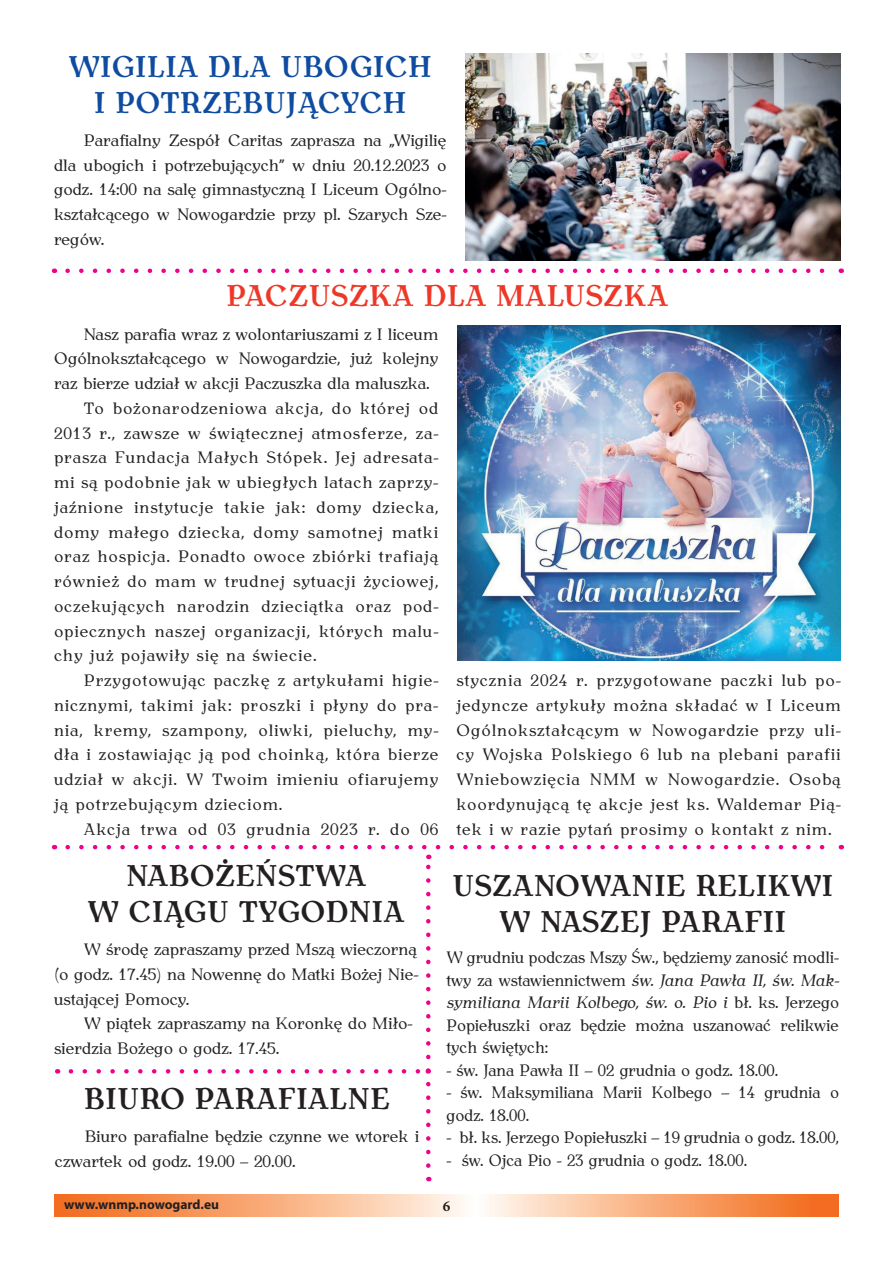
<style>
.page{position:relative;width:893px;height:1263px;background:#fff}
.page>*{position:absolute;margin:0;border:0;box-sizing:border-box;transform-origin:0 0}
.t1{font:700 30px/36px "Antykwa Torunska";color:#231f20;text-align:center;scale:.95 1}
.t2{font:700 30px/36px "Antykwa Torunska";color:#0f4ca0;text-align:center;scale:.95 1}
.t3{font:700 30px "Antykwa Torunska";color:#ee3827;scale:.95 1}
.t4{font:16.5px/24.8px "Antykwa Torunska";letter-spacing:.055em;color:#231f20;text-align:justify}
.t5{font:16.5px/24.8px "Antykwa Torunska";color:#231f20}
.t6{font:16.5px/22.5px "Antykwa Torunska";letter-spacing:.055em;color:#231f20;text-align:justify;scale:.96 1}
.t7{font:16.5px/22.5px "Antykwa Torunska";color:#231f20;scale:.96 1}
.t8{font:700 15px "Minion Pro";color:#231f20}
.t9{font:700 13.5px "Myriad Pro";color:#231f20}
.s1{font-style:italic}
</style>
<div class="page">
<svg style="left:54px;top:1195px;width:785px;height:21px;background:#f8ae7f"></svg>
<img style="left:466px;top:53px;width:375px;height:207px">
<img style="left:457px;top:325px;width:384px;height:336px">
<svg style="left:68px;top:269px;width:757px;height:4px"></svg>
<svg style="left:68px;top:845px;width:757px;height:4px"></svg>
<svg style="left:71px;top:855px;width:360px;height:311px"></svg>
<h1 class="t2" style="left:68px;top:46px;width:384px">WIGILIA DLA UBOGICH<br>I POTRZEBUJĄCYCH</h1>
<p class="t4" style="left:54px;top:126px;width:394px;text-indent:30px">Parafialny Zespół Caritas zaprasza na „Wigilię dla ubogich i potrzebujących” w dniu 20.12.2023 o godz. 14:00 na salę gimnastyczną I Liceum Ogólno&shy;kształcącego w Nowogardzie przy pl. Szarych Sze&shy;regów.</p>
<h1 class="t3" style="left:226px;top:274px;width:467px">PACZUSZKA DLA MALUSZKA</h1>
<p class="t5" style="left:84px;top:320px;width:356px">Nasz parafia wraz z wolontariuszami z I liceum</p>
<p class="t5" style="left:54px;top:345px;width:386px">Ogólnokształcącego w Nowogardzie, już kolejny</p>
<p class="t5" style="left:54px;top:370px;width:377px">raz bierze udział w akcji Paczuszka dla maluszka.</p>
<p class="t4" style="left:84px;top:395px;width:356px">To bożonarodzeniowa akcja, do której od</p>
<p class="t4" style="left:54px;top:419px;width:386px">2013 r., zawsze w świątecznej atmosferze, za-</p>
<p class="t4" style="left:54px;top:444px;width:386px">prasza Fundacja Małych Stópek. Jej adresata-</p>
<p class="t4" style="left:54px;top:469px;width:386px">mi są podobnie jak w ubiegłych latach zaprzy-</p>
<p class="t4" style="left:54px;top:494px;width:386px">jaźnione instytucje takie jak: domy dziecka,</p>
<p class="t4" style="left:54px;top:518px;width:386px">domy małego dziecka, domy samotnej matki</p>
<p class="t4" style="left:54px;top:543px;width:386px">oraz hospicja. Ponadto owoce zbiórki trafiają</p>
<p class="t4" style="left:54px;top:568px;width:386px">również do mam w trudnej sytuacji życiowej,</p>
<p class="t4" style="left:54px;top:593px;width:386px">oczekujących narodzin dzieciątka oraz pod-</p>
<p class="t4" style="left:54px;top:617px;width:386px">opiecznych naszej organizacji, których malu-</p>
<p class="t4" style="left:54px;top:642px;width:264px">chy już pojawiły się na świecie.</p>
<p class="t4" style="left:84px;top:667px;width:356px">Przygotowując paczkę z artykułami higie-</p>
<p class="t4" style="left:54px;top:692px;width:386px">nicznymi, takimi jak: proszki i płyny do pra-</p>
<p class="t4" style="left:54px;top:716px;width:386px">nia, kremy, szampony, oliwki, pieluchy, my-</p>
<p class="t4" style="left:54px;top:741px;width:386px">dła i zostawiając ją pod choinką, która bierze</p>
<p class="t4" style="left:54px;top:766px;width:386px">udział w akcji. W Twoim imieniu ofiarujemy</p>
<p class="t4" style="left:54px;top:791px;width:230px">ją potrzebującym dzieciom.</p>
<p class="t4" style="left:84px;top:815px;width:356px">Akcja trwa od 03 grudnia 2023 r. do 06</p>
<p class="t4" style="left:456px;top:667px;width:386px">stycznia 2024 r. przygotowane paczki lub po&shy;jedyncze artykuły można składać w I Liceum Ogólnokształcącym w Nowogardzie przy uli&shy;cy Wojska Polskiego 6 lub na plebani parafii Wniebowzięcia NMM w Nowogardzie. Osobą koordynującą tę akcje jest ks. Waldemar Pią&shy;tek i w razie pytań prosimy o kontakt z nim.</p>
<h1 class="t1" style="left:88px;top:855px;width:335px">NABOŻEŃSTWA<br>W CIĄGU TYGODNIA</h1>
<p class="t4" style="left:54px;top:936px;width:366px;text-indent:30px">W środę zapraszamy przed Mszą wieczorną (o godz. 17.45) na Nowennę do Matki Bożej Nie&shy;ustającej Pomocy.</p>
<p class="t5" style="left:54px;top:1010px;width:360px;text-indent:30px">W piątek zapraszamy na Koronkę do Miło&shy;sierdzia Bożego o godz. 17.45.</p>
<h1 class="t1" style="left:84px;top:1078px;width:324px">BIURO PARAFIALNE</h1>
<p class="t5" style="left:55px;top:1123px;width:366px;text-indent:30px">Biuro parafialne będzie czynne we wtorek i czwartek od godz. 19.00 – 20.00.</p>
<h1 class="t1" style="left:452px;top:866px;width:403px">USZANOWANIE RELIKWI<br>W NASZEJ PARAFII</h1>
<p class="t6" style="left:446px;top:945px;width:411px">W grudniu podczas Mszy Św., będziemy zanosić modli&shy;twy za wstawiennictwem <span class="s1">św. Jana Pawła II, św. Mak&shy;symiliana Marii Kolbego, św. o. Pio i</span> bł. ks. Jerzego Popiełuszki oraz będzie można uszanować relikwie tych świętych:</p>
<p class="t7" style="left:446px;top:1058px;width:347px">- św. Jana Pawła II – 02 grudnia o godz. 18.00.</p>
<p class="t7" style="left:446px;top:1080px;width:410px">- św. Maksymiliana Marii Kolbego – 14 grudnia o godz. 18.00.</p>
<p class="t7" style="left:446px;top:1125px;width:410px">- bł. ks. Jerzego Popiełuszki – 19 grudnia o godz. 18.00,</p>
<p class="t7" style="left:446px;top:1148px;width:315px">- św. Ojca Pio - 23 grudnia o godz. 18.00.</p>
<p class="t9" style="left:64px;top:1196px;width:156px">www.wnmp.nowogard.eu</p>
<p class="t8" style="left:443px;top:1196px;width:9px">6</p>
</div>
